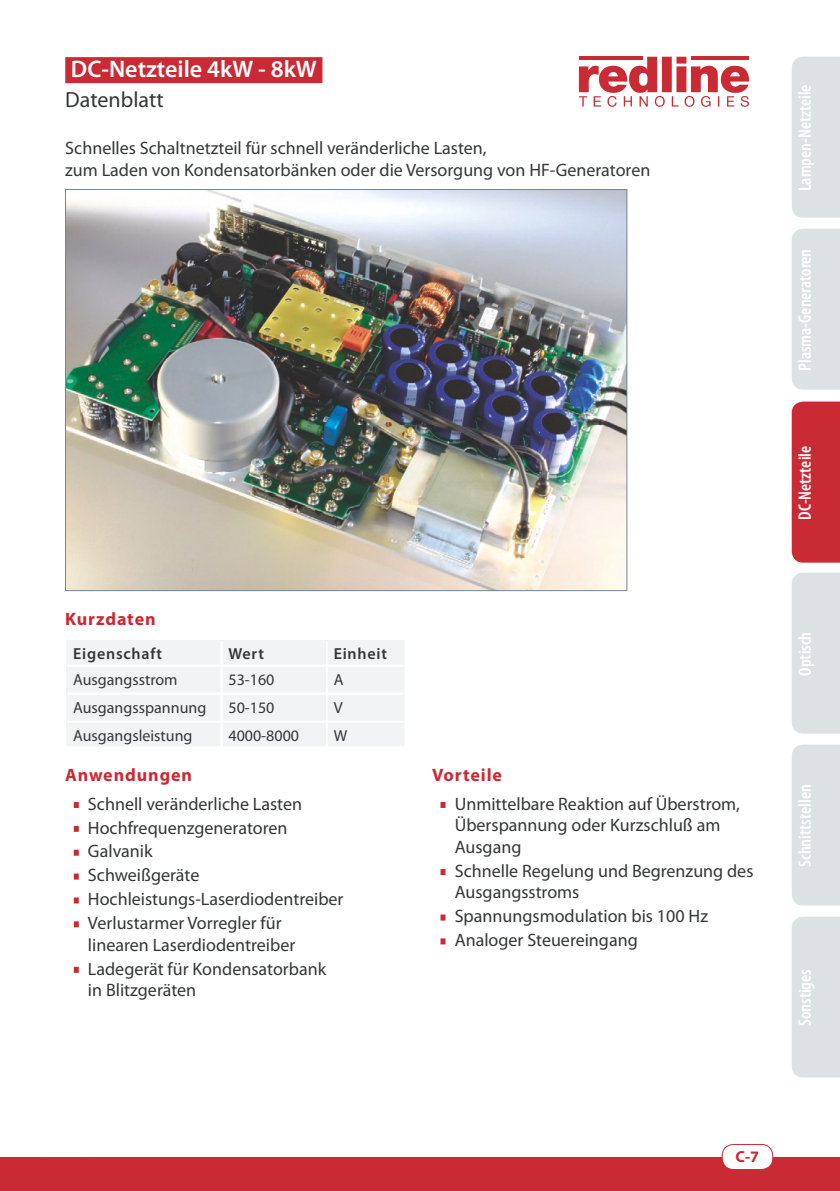
<style>
.page{position:relative;width:840px;height:1191px;background:#fff}
.page>*{position:absolute;margin:0;border:0;box-sizing:border-box;transform-origin:0 0}
.Überschrift_1{font:600 24px "Myriad Pro";color:#fff}
.Überschrift_2{font:22px "Myriad Pro";color:#353638}
.Text{font:18px/23.8px "Myriad Pro";color:#353638}
.Register{font:600 condensed 18px "Myriad Pro";color:#fff}
.Überschrift_4{font:700 18px "Myriad Pro";letter-spacing:.045em;color:#ca2a34}
.Tabellentext{font:16px "Myriad Pro";color:#353638}
.Tabellenkopf{font:600 16px "Myriad Pro";letter-spacing:.05em;color:#353638}
.Seitenzahl{font:700 16px "Myriad Pro";color:#ca2a34}
.s1{font-weight:700;color:#ca2a34}
</style>
<div class="page">
<div style="left:0;top:23px;width:839px;height:1168px;background:#ca2a34"></div>
<div style="left:95px;top:23px;width:744px;height:1134px;background:#fff"></div>
<svg style="left:721px;top:1144px;width:51px;height:25px"></svg>
<div style="left:0;top:23px;width:95px;height:1134px;background:#fff"></div>
<svg style="left:578px;top:57px;width:170px;height:50px"></svg>
<hr style="left:578px;top:57px;width:64px;height:3px;background:#ca2a34">
<hr style="left:690px;top:57px;width:58px;height:3px;background:#ca2a34">
<div style="left:791px;top:57px;width:48px;height:161px;background:#dce1e4"></div>
<div style="left:791px;top:229px;width:48px;height:160px;background:#dce1e4"></div>
<div style="left:791px;top:572px;width:48px;height:161px;background:#dce1e4"></div>
<div style="left:791px;top:744px;width:48px;height:161px;background:#dce1e4"></div>
<div style="left:791px;top:916px;width:48px;height:161px;background:#dce1e4"></div>
<svg style="left:791px;top:401px;width:48px;height:161px"></svg>
<div style="left:65px;top:57px;width:257px;height:26px;background:#ca2a34"></div>
<img style="left:67px;top:191px;width:557px;height:398px">
<div style="left:66px;top:640px;width:338px;height:108px;background:#f1f3f4"></div>
<hr style="left:65px;top:746px;width:155px;height:2px;background:#fff">
<hr style="left:222px;top:746px;width:104px;height:2px;background:#fff">
<hr style="left:328px;top:746px;width:77px;height:2px;background:#fff">
<svg style="left:74px;top:802px;width:5px;height:6px"></svg>
<svg style="left:74px;top:826px;width:5px;height:6px"></svg>
<svg style="left:74px;top:849px;width:5px;height:6px"></svg>
<svg style="left:74px;top:873px;width:5px;height:6px"></svg>
<svg style="left:74px;top:897px;width:5px;height:6px"></svg>
<svg style="left:74px;top:921px;width:5px;height:6px"></svg>
<svg style="left:74px;top:966px;width:5px;height:6px"></svg>
<svg style="left:440px;top:802px;width:5px;height:6px"></svg>
<svg style="left:440px;top:869px;width:5px;height:6px"></svg>
<svg style="left:440px;top:914px;width:5px;height:6px"></svg>
<svg style="left:440px;top:938px;width:5px;height:6px"></svg>
<p class="Überschrift_1" style="left:71px;top:53px;width:247px">DC-Netzteile 4kW - 8kW</p>
<p class="Überschrift_2" style="left:65px;top:86px;width:100px">Datenblatt</p>
<p class="Text" style="left:65px;top:137px;width:586px;line-height:21.6px">Schnelles Schaltnetzteil für schnell veränderliche Lasten,<br>zum Laden von Kondensatorbänken oder die Versorgung von HF-Generatoren</p>
<p class="Überschrift_4" style="left:65px;top:607px;width:92px">Kurzdaten</p>
<p class="Tabellenkopf" style="left:73px;top:643px;width:90px">Eigenschaft</p>
<p class="Tabellenkopf" style="left:228px;top:643px;width:37px">Wert</p>
<p class="Tabellenkopf" style="left:333px;top:643px;width:55px">Einheit</p>
<p class="Tabellentext" style="left:73px;top:669px;width:106px">Ausgangsstrom</p>
<p class="Tabellentext" style="left:228px;top:669px;width:47px">53-160</p>
<p class="Tabellentext" style="left:333px;top:669px;width:11px">A</p>
<p class="Tabellentext" style="left:73px;top:697px;width:135px">Ausgangsspannung</p>
<p class="Tabellentext" style="left:228px;top:697px;width:47px">50-150</p>
<p class="Tabellentext" style="left:333px;top:697px;width:10px">V</p>
<p class="Tabellentext" style="left:73px;top:725px;width:121px">Ausgangsleistung</p>
<p class="Tabellentext" style="left:228px;top:725px;width:72px">4000-8000</p>
<p class="Tabellentext" style="left:333px;top:725px;width:15px">W</p>
<p class="Text" style="left:88px;top:760px;width:215px;line-height:28.4px;text-indent:-23px"><span class="s1">Anwendungen<br></span>Schnell veränderliche Lasten</p>
<p class="Text" style="left:88px;top:815px;width:257px">Hochfrequenzgeneratoren<br>Galvanik<br>Schweißgeräte<br>Hochleistungs-Laserdiodentreiber<br>Verlustarmer Vorregler für</p>
<p class="Text" style="left:88px;top:932px;width:240px">linearen Laserdiodentreiber<br>Ladegerät für Kondensatorbank</p>
<p class="Text" style="left:88px;top:978px;width:110px">in Blitzgeräten</p>
<p class="Text" style="left:454px;top:760px;width:287px;line-height:28.4px;text-indent:-23px"><span class="s1">Vorteile<br></span>Unmittelbare Reaktion auf Überstrom,</p>
<p class="Text" style="left:454px;top:814px;width:267px;line-height:21.6px">Überspannung oder Kurzschluß am<br>Ausgang</p>
<p class="Text" style="left:454px;top:859px;width:300px;line-height:21.6px">Schnelle Regelung und Begrenzung des<br>Ausgangsstroms</p>
<p class="Text" style="left:454px;top:904px;width:255px">Spannungsmodulation bis 100 Hz<br>Analoger Steuereingang</p>
<p class="Register" style="left:793px;top:191px;width:108px;rotate:-90deg">Lampen-Netzteile</p>
<p class="Register" style="left:793px;top:371px;width:124px;rotate:-90deg">Plasma-Generatoren</p>
<p class="Register" style="left:793px;top:520px;width:75px;rotate:-90deg">DC-Netzteile</p>
<p class="Register" style="left:793px;top:676px;width:45px;rotate:-90deg">Optisch</p>
<p class="Register" style="left:793px;top:867px;width:84px;rotate:-90deg">Schnittstellen</p>
<p class="Register" style="left:793px;top:1026px;width:58px;rotate:-90deg">Sonstiges</p>
<p class="Seitenzahl" style="left:735px;top:1146px;width:25px">C-7</p>
</div>
